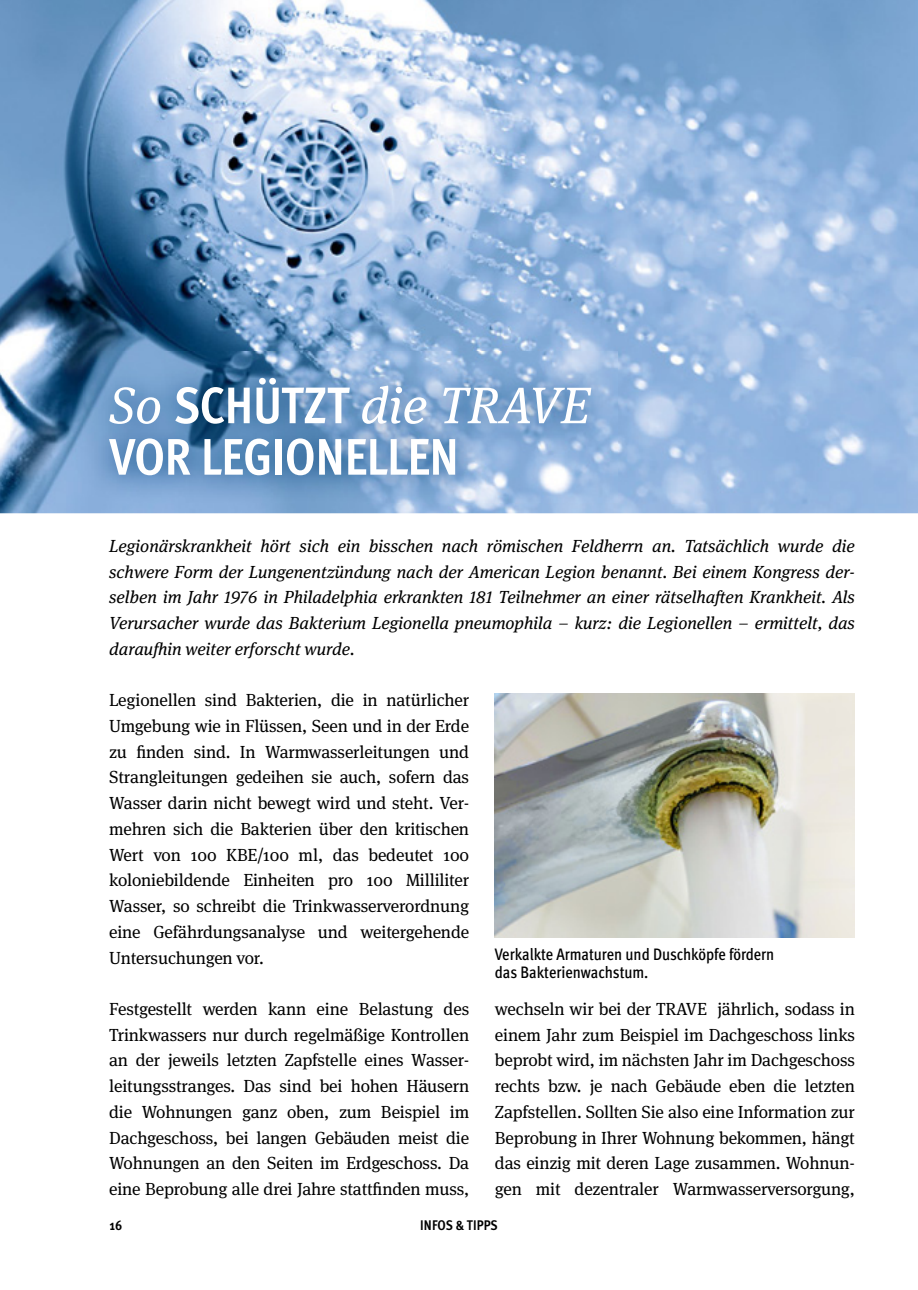
<style>
.page{position:relative;width:918px;height:1290px;background:#fff}
.page>*{position:absolute;margin:0;border:0;box-sizing:border-box;transform-origin:0 0}
.t1{font:italic 51.45px "Meta Serif Pro";color:#fff}
.t2{font:700 condensed 51.45px "Meta Pro";letter-spacing:-.01em;color:#fff}
.t3{font:17.5px/25.7px "Meta Serif Pro";letter-spacing:-.01em;color:#000;text-align:justify}
.t4{font:italic 17.5px/25.7px "Meta Serif Pro";color:#000;text-align:justify}
.t5{font:500 condensed 16.62px/18.4px "Meta Pro";letter-spacing:-.005em;color:#000}
.t6{font:700 condensed 14px "Meta Pro";letter-spacing:.005em;color:#000}
.s1{font-family:"Meta Pro";font-weight:700;font-style:normal;font-stretch:condensed}
</style>
<div class="page">
<img style="left:0;top:0;width:918px;height:513px">
<img style="left:84px;top:352px;width:533px;height:150px">
<img style="left:495px;top:693px;width:360px;height:245px">
<h1 class="t1" style="left:109px;top:368px;width:482px">So <span class="s1">SCHÜTZT</span> die TRAVE</h1>
<h1 class="t2" style="left:109px;top:417px;width:351px">VOR LEGIONELLEN</h1>
<p class="t4" style="left:109px;top:532px;width:747px">Legionärskrankheit hört sich ein bisschen nach römischen Feldherrn an. Tatsächlich wurde die schwere Form der Lungenentzündung nach der American Legion benannt. Bei einem Kongress der - selben im Jahr 1976 in Philadelphia erkrankten 181 Teilnehmer an einer rätselhaften Krankheit. Als Ver ursacher wurde das Bakterium Legionella pneumophila – kurz: die Legionellen – ermittelt, das daraufhin weiter erforscht wurde.</p>
<p class="t3" style="left:109px;top:686px;width:361px">Legionellen sind Bakterien, die in natürlicher Umgebung wie in Flüssen, Seen und in der Erde zu finden sind. In Warmwasserleitungen und Strangleitungen gedeihen sie auch, sofern das Wasser darin nicht bewegt wird und steht. Ver&shy;mehren sich die Bakterien über den kritischen Wert von 100 KBE/100 ml, das bedeutet 100 koloniebildende Einheiten pro 100 Milliliter Wasser, so schreibt die Trinkwasserverordnung eine Gefährdungsanalyse und weitergehende Untersuchungen vor.</p>
<p class="t3" style="left:109px;top:995px;width:361px">Festgestellt werden kann eine Belastung des Trinkwassers nur durch regelmäßige Kontrollen an der jeweils letzten Zapfstelle eines Wasser&shy;leitungsstranges. Das sind bei hohen Häusern die Wohnungen ganz oben, zum Beispiel im Dachgeschoss, bei langen Gebäuden meist die Wohnungen an den Seiten im Erdgeschoss. Da eine Beprobung alle drei Jahre stattfinden muss,</p>
<p class="t3" style="left:495px;top:995px;width:361px">wechseln wir bei der TRAVE jährlich, sodass in einem Jahr zum Beispiel im Dachgeschoss links beprobt wird, im nächsten Jahr im Dachgeschoss rechts bzw. je nach Gebäude eben die letzten Zapfstellen. Sollten Sie also eine Information zur Beprobung in Ihrer Wohnung bekommen, hängt das einzig mit deren Lage zusammen. Wohnun&shy;gen mit dezentraler Warmwasserversorgung,</p>
<p class="t5" style="left:495px;top:944px;width:281px">Verkalkte Armaturen und Duschköpfe fördern das Bakterienwachstum.</p>
<p class="t6" style="left:110px;top:1214px;width:14px">16</p>
<p class="t6" style="left:420px;top:1214px;width:79px">INFOS &amp; TIPPS</p>
</div>
